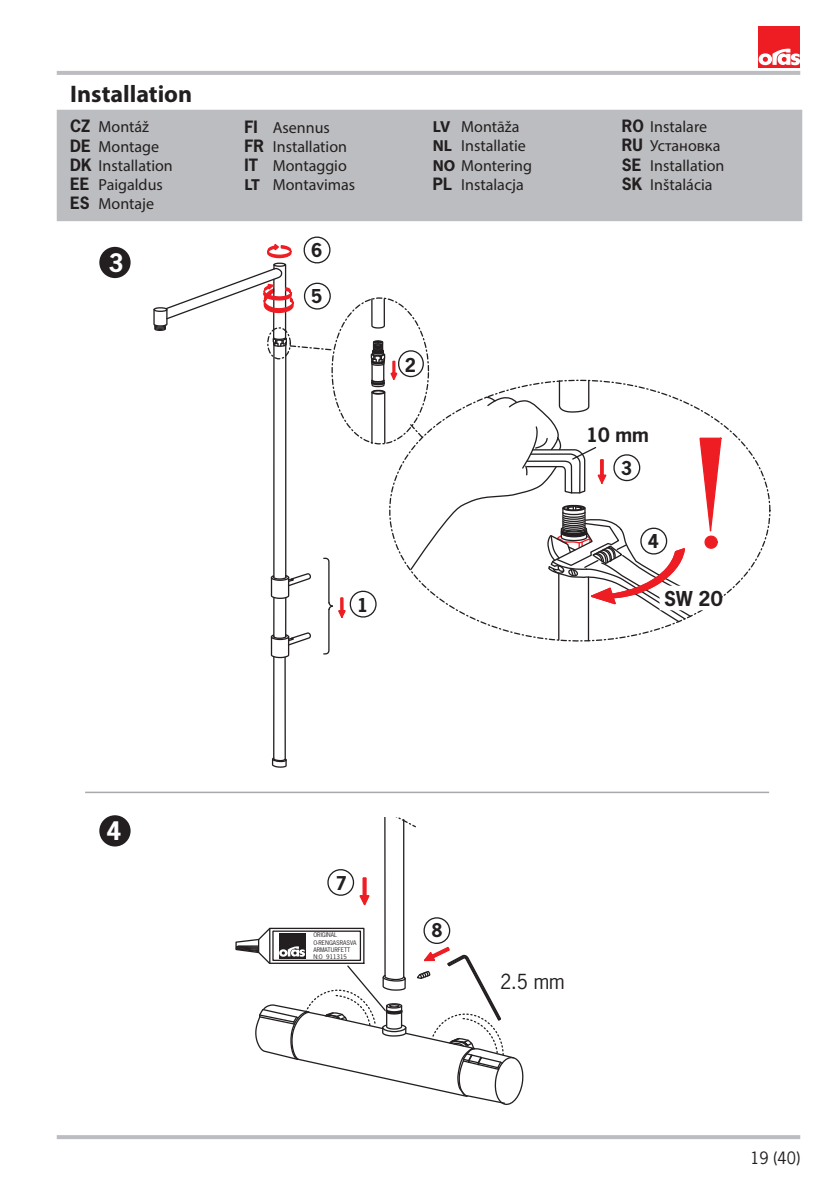
<style>
.page{position:relative;width:840px;height:1191px;background:#fff}
.page>*{position:absolute;margin:0;border:0;box-sizing:border-box;transform-origin:0 0}
.otsikko12{font:700 24px "Myriad Pro";color:#231f20}
.otsikko12-2{font:700 24px "News Gothic Std";color:#fff}
.t1{font:19.6px "News Gothic Std";color:#231f20}
.t2{font:700 19.4px "News Gothic Std";color:#231f20}
.t3{font:700 18.6px "News Gothic Std";color:#231f20}
.t4{font:700 18px "News Gothic Std";color:#231f20}
.t5{font:700 17.8px "News Gothic Std";color:#231f20}
.Leipä8{font:16px "Myriad Pro";color:#231f20}
.t6{font:16px "News Gothic Std";color:#231f20}
.t7{font:6px/7.2px "News Gothic";color:#231f20}
.s1{font-family:"News Gothic Std";font-weight:700}
.s2{font-weight:700}
</style>
<div class="page">
<hr style="left:57px;top:71px;width:742px;height:4px;background:#bcbdc0">
<hr style="left:57px;top:1135px;width:742px;height:4px;background:#bcbdc0">
<div style="left:758px;top:27px;width:41px;height:41px;background:#ee1d23"></div>
<svg style="left:758px;top:48px;width:41px;height:17px"></svg>
<svg style="left:151px;top:109px;width:571px;height:659px"></svg>
<svg style="left:235px;top:817px;width:289px;height:288px"></svg>
<div style="left:99px;top:247px;width:31px;height:31px;background:#231f20;border-radius:50%"></div>
<div style="left:99px;top:815px;width:31px;height:31px;background:#231f20;border-radius:50%"></div>
<div style="left:57px;top:110px;width:744px;height:111px;background:#bcbdc0"></div>
<hr style="left:85px;top:791px;width:683px;height:2px;background:#a8a9ad">
<p class="otsikko12" style="left:70px;top:78px;width:123px">Installation</p>
<p class="Leipä8" style="left:70px;top:117px;width:80px"><span class="s1">CZ</span> Montáž</p>
<p class="Leipä8" style="left:70px;top:136px;width:90px"><span class="s1">DE</span> Montage</p>
<p class="Leipä8" style="left:70px;top:156px;width:104px"><span class="s1">DK</span> Installation</p>
<p class="Leipä8" style="left:70px;top:175px;width:94px"><span class="s1">EE</span> Paigaldus</p>
<p class="Leipä8" style="left:70px;top:194px;width:85px"><span class="s1">ES</span> Montaje</p>
<p class="otsikko12-2" style="left:108px;top:247px;width:16px">3</p>
<p class="Leipä8" style="left:244px;top:117px;width:87px"><span class="s1">FI</span> Asennus</p>
<p class="Leipä8" style="left:244px;top:137px;width:104px"><span class="s1">FR</span> Installation</p>
<p class="Leipä8" style="left:244px;top:156px;width:104px"><span class="s1">IT</span> Montaggio</p>
<p class="Leipä8" style="left:244px;top:175px;width:112px"><span class="s2">LT</span> Montavimas</p>
<p class="t4" style="left:311px;top:238px;width:13px">6</p>
<p class="t4" style="left:311px;top:284px;width:13px">5</p>
<p class="Leipä8" style="left:432px;top:117px;width:88px"><span class="s2">LV</span> Montāža</p>
<p class="Leipä8" style="left:432px;top:136px;width:94px"><span class="s2">NL</span> Installatie</p>
<p class="Leipä8" style="left:432px;top:155px;width:100px"><span class="s2">NO</span> Montering</p>
<p class="Leipä8" style="left:432px;top:175px;width:92px"><span class="s1">PL</span> Instalacja</p>
<p class="t4" style="left:404px;top:353px;width:13px">2</p>
<p class="t4" style="left:357px;top:593px;width:13px">1</p>
<p class="Leipä8" style="left:621px;top:117px;width:87px"><span class="s1">RO</span> Instalare</p>
<p class="Leipä8" style="left:621px;top:136px;width:100px"><span class="s1">RU</span> Установка</p>
<p class="Leipä8" style="left:621px;top:155px;width:104px"><span class="s1">SE</span> Installation</p>
<p class="Leipä8" style="left:621px;top:174px;width:92px"><span class="s1">SK</span> Inštalácia</p>
<p class="t3" style="left:586px;top:423px;width:64px">10 mm</p>
<p class="t4" style="left:620px;top:457px;width:13px">3</p>
<p class="t4" style="left:647px;top:529px;width:13px">4</p>
<p class="t2" style="left:663px;top:586px;width:60px">SW 20</p>
<p class="otsikko12-2" style="left:106px;top:815px;width:16px">4</p>
<p class="t5" style="left:336px;top:871px;width:13px">7</p>
<p class="t7" style="left:313px;top:931px;width:45px">ORIGINAL<br>O-RENGASRASVA<br>ARMATURFETT<br>N:O 911315</p>
<p class="t5" style="left:431px;top:918px;width:13px">8</p>
<p class="t1" style="left:499px;top:969px;width:66px">2.5 mm</p>
<p class="t6" style="left:750px;top:1147px;width:51px">19 (40)</p>
</div>
